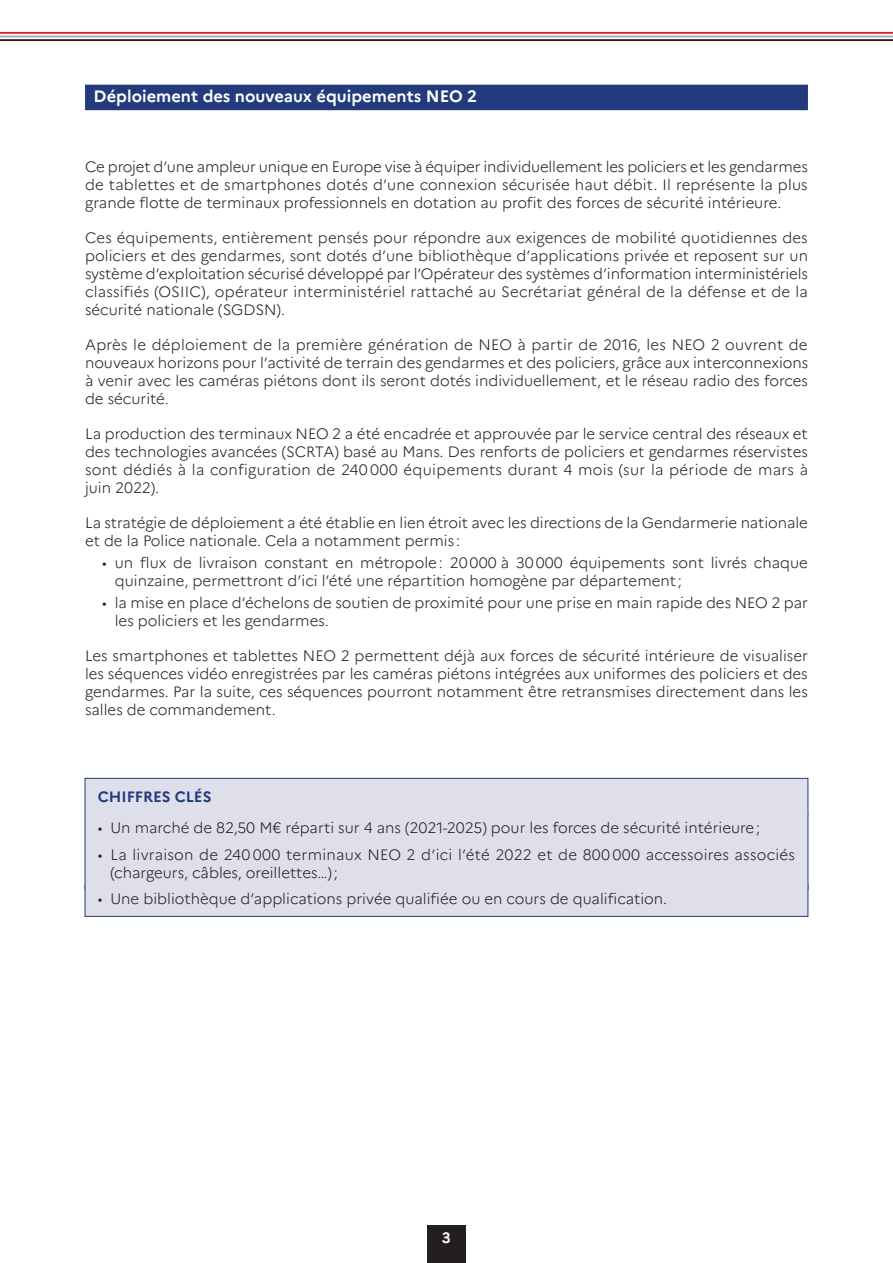
<style>
.page{position:relative;width:893px;height:1263px;background:#fff}
.page>*{position:absolute;margin:0;border:0;box-sizing:border-box;transform-origin:0 0}
.t1{font:700 16.5px "Marianne";color:#fff}
.t2{font:300 15px/18px "Marianne";color:#231f20;text-align:justify}
.t3{font:700 15px "Marianne";color:#233b7d}
.t4{font:700 15px "Marianne";color:#fff}
</style>
<div class="page">
<div style="left:427px;top:1225px;width:39px;height:38px;background:#231f20"></div>
<div style="left:85px;top:85px;width:723px;height:25px;background:#233b7d"></div>
<div style="left:85px;top:778px;width:723px;height:37px;background:#dfdfeb"></div>
<div style="left:85px;top:778px;width:723px;height:37px;border:1px solid #233b7d"></div>
<div style="left:85px;top:813px;width:723px;height:77px;background:#dfdfeb"></div>
<hr style="left:85px;top:813px;width:1px;height:77px;background:#233b7d">
<hr style="left:807px;top:813px;width:1px;height:77px;background:#233b7d">
<div style="left:85px;top:884px;width:723px;height:32px;background:#dfdfeb"></div>
<div style="left:85px;top:884px;width:723px;height:33px;border:1px solid #233b7d"></div>
<hr style="left:0;top:39px;width:893px;height:2px;background:#231f20">
<hr style="left:0;top:36px;width:893px;height:1px;background:#a8a9ad">
<hr style="left:0;top:32px;width:893px;height:2px;background:#d1232a">
<p class="t1" style="left:94px;top:86px;width:385px">Déploiement des nouveaux équipements NEO 2</p>
<p class="t2" style="left:85px;top:157px;width:724px">Ce projet d’une ampleur unique en Europe vise à équiper individuellement les policiers et les gendarmes de tablettes et de smartphones dotés d’une connexion sécurisée haut débit. Il représente la plus grande flotte de terminaux professionnels en dotation au profit des forces de sécurité intérieure.</p>
<p class="t2" style="left:85px;top:228px;width:724px">Ces équipements, entièrement pensés pour répondre aux exigences de mobilité quotidiennes des policiers et des gendarmes, sont dotés d’une bibliothèque d’applications privée et reposent sur un système d’exploitation sécurisé développé par l’Opérateur des systèmes d’information interministériels classifiés (OSIIC), opérateur interministériel rattaché au Secrétariat général de la défense et de la sécurité nationale (SGDSN).</p>
<p class="t2" style="left:85px;top:335px;width:725px">Après le déploiement de la première génération de NEO à partir de 2016, les NEO 2 ouvrent de nouveaux horizons pour l’activité de terrain des gendarmes et des policiers, grâce aux interconnexions à venir avec les caméras piétons dont ils seront dotés individuellement, et le réseau radio des forces de sécurité.</p>
<p class="t2" style="left:85px;top:424px;width:724px">La production des terminaux NEO 2 a été encadrée et approuvée par le service central des réseaux et des technologies avancées (SCRTA) basé au Mans. Des renforts de policiers et gendarmes réservistes sont dédiés à la configuration de 240 000 équipements durant 4 mois (sur la période de mars à juin 2022).</p>
<p class="t2" style="left:85px;top:513px;width:724px">La stratégie de déploiement a été établie en lien étroit avec les directions de la Gendarmerie nationale et de la Police nationale. Cela a notamment permis :</p>
<p class="t2" style="left:115px;top:554px;width:695px;text-indent:-13px">• un flux de livraison constant en métropole: 20000 à 30000 équipements sont livrés chaque quinzaine, permettront d’ici l’été une répartition homogène par département ;</p>
<p class="t2" style="left:115px;top:594px;width:695px;text-indent:-13px">• la mise en place d’échelons de soutien de proximité pour une prise en main rapide des NEO 2 par les policiers et les gendarmes.</p>
<p class="t2" style="left:85px;top:647px;width:725px">Les smartphones et tablettes NEO 2 permettent déjà aux forces de sécurité intérieure de visualiser les séquences vidéo enregistrées par les caméras piétons intégrées aux uniformes des policiers et des gendarmes. Par la suite, ces séquences pourront notamment être retransmises directement dans les salles de commandement.</p>
<p class="t3" style="left:98px;top:788px;width:115px">CHIFFRES CLÉS</p>
<p class="t2" style="left:98px;top:819px;width:664px">• Un marché de 82,50 M€ réparti sur 4 ans (2021-2025) pour les forces de sécurité intérieure;</p>
<p class="t2" style="left:110px;top:845px;width:686px;text-indent:-13px">• La livraison de 240 000 terminaux NEO 2 d’ici l’été 2022 et de 800 000 accessoires associés (chargeurs, câbles, oreillettes…);</p>
<p class="t2" style="left:98px;top:890px;width:571px">• Une bibliothèque d’applications privée qualifiée ou en cours de qualification.</p>
<p class="t4" style="left:442px;top:1228px;width:10px">3</p>
</div>
